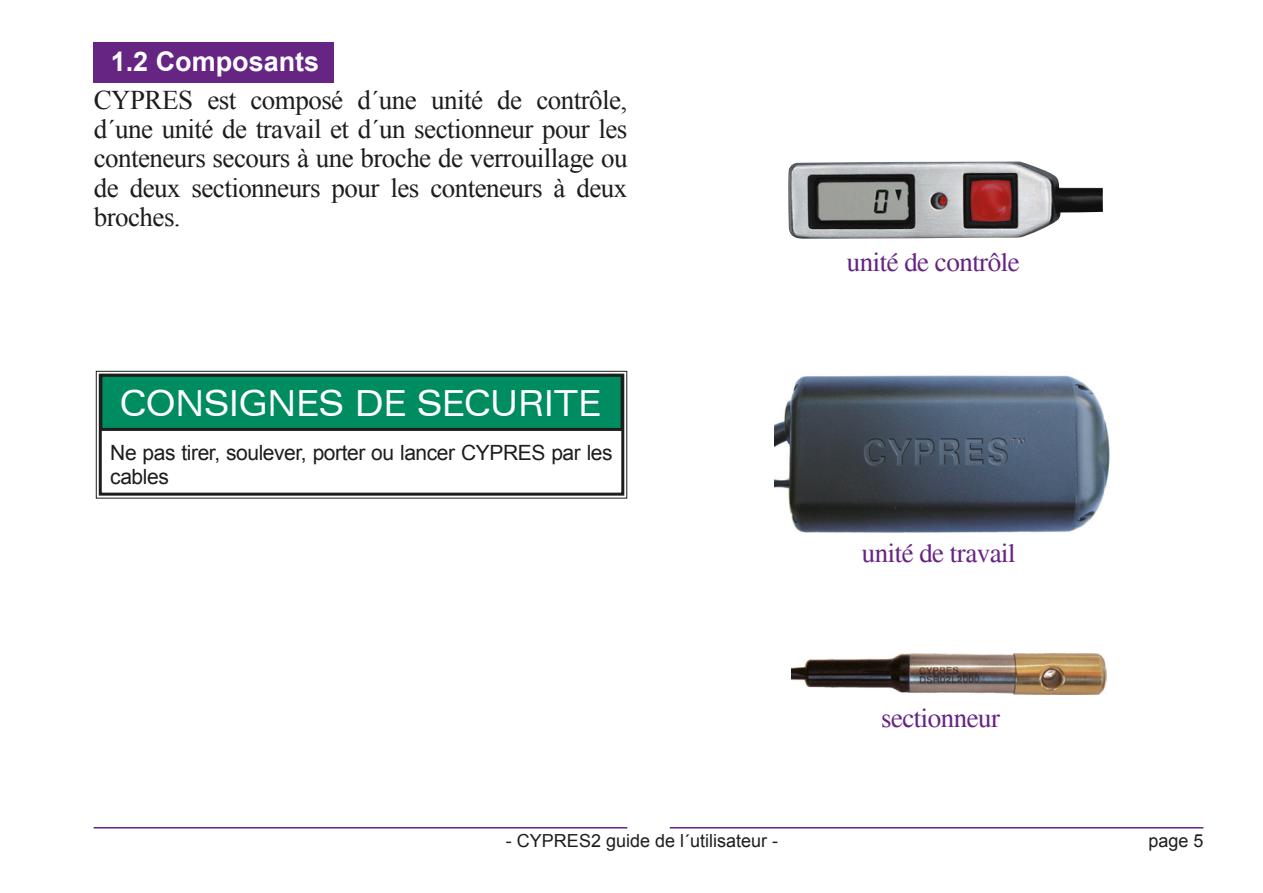
<style>
.page{position:relative;width:1263px;height:893px;background:#fff}
.page>*{position:absolute;margin:0;border:0;box-sizing:border-box;transform-origin:0 0}
.t1{font:expanded 36px "Zurich BT";letter-spacing:-.02em;color:#fff;scale:.92 1}
.t2{font:27px/29.4px "Times New Roman";letter-spacing:-.02em;color:#1d1d1b;text-align:justify}
.t3{font:27px "Times";letter-spacing:-.02em;color:#662483}
.t4{font:700 27px "Arial";color:#fff}
.t5{font:21px/24px "Arial";letter-spacing:-.02em;color:#1d1d1b}
.t6{font:18px "Arial";color:#1d1d1b}
</style>
<div class="page">
<hr style="left:94px;top:827px;width:533px;height:1px;background:#662483">
<hr style="left:670px;top:827px;width:533px;height:1px;background:#662483">
<div style="left:93px;top:42px;width:241px;height:40px;background:#662483"></div>
<img style="left:788px;top:161px;width:315px;height:78px">
<img style="left:775px;top:375px;width:335px;height:158px">
<img style="left:791px;top:654px;width:316px;height:40px">
<svg style="left:95px;top:370px;width:533px;height:129px"></svg>
<div style="left:99px;top:374px;width:525px;height:122px;border:3px solid #1d1d1b"></div>
<div style="left:101px;top:375px;width:521px;height:54px;background:#008c61"></div>
<div style="left:99px;top:374px;width:525px;height:57px;border:3px solid #1d1d1b"></div>
<p class="t4" style="left:111px;top:43px;width:210px">1.2 Composants</p>
<p class="t2" style="left:94px;top:84px;width:535px">CYPRES est composé d´une unité de contrôle, d´une unité de travail et d´un sectionneur pour les conteneurs secours à une broche de verrouillage ou de deux sectionneurs pour les conteneurs à deux broches.</p>
<h1 class="t1" style="left:120px;top:382px;width:524px">CONSIGNES DE SECURITE</h1>
<p class="t5" style="left:110px;top:441px;width:504px">Ne pas tirer, soulever, porter ou lancer CYPRES par les cables</p>
<p class="t3" style="left:847px;top:247px;width:174px">unité de contrôle</p>
<p class="t3" style="left:862px;top:538px;width:155px">unité de travail</p>
<p class="t3" style="left:881px;top:703px;width:121px">sectionneur</p>
<p class="t6" style="left:506px;top:829px;width:274px">- CYPRES2 guide de l´utilisateur -</p>
<p class="t6" style="left:1148px;top:829px;width:57px">page 5</p>
</div>
